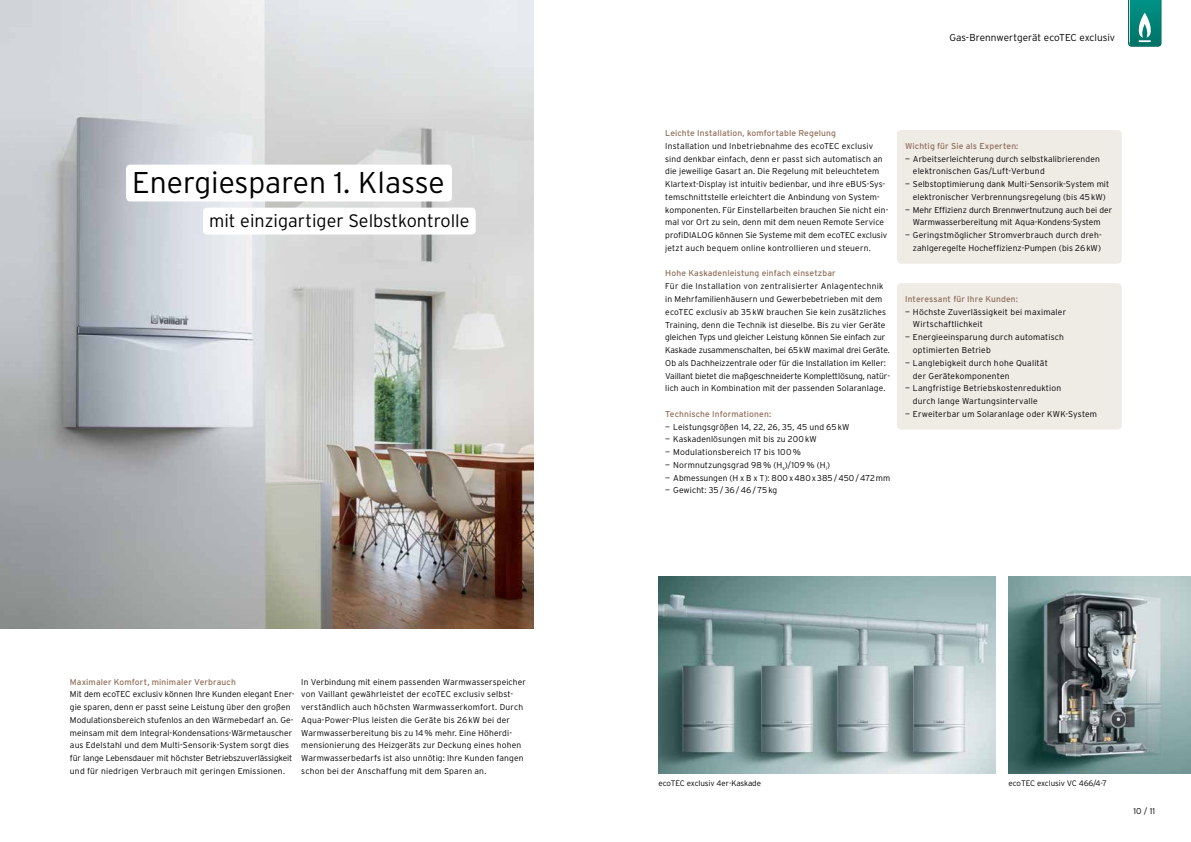
<style>
.page{position:relative;width:1191px;height:842px;background:#fff}
.page>*{position:absolute;margin:0;border:0;box-sizing:border-box;transform-origin:0 0}
.t1{font:300 30px "Interstate OT";color:#000}
.t2{font:300 18px "Interstate OT";color:#000}
.t3{font:300 10px "Interstate OT";color:#000}
.t4{font:300 8.5px/12.8px "Interstate OT";letter-spacing:.01em;color:#000}
.t5{font:8.5px "Interstate OT";letter-spacing:.01em;color:#90705b}
.t6{font:300 8px "Interstate OT";letter-spacing:-.01em;color:#000}
</style>
<div class="page">
<img style="left:658px;top:576px;width:337px;height:198px">
<img style="left:1008px;top:576px;width:183px;height:198px">
<img style="left:0;top:0;width:533px;height:628px">
<div style="left:897px;top:130px;width:224px;height:134px;background:#efebe5;border-radius:4px"></div>
<div style="left:897px;top:283px;width:224px;height:146px;background:#efebe5;border-radius:4px"></div>
<div style="left:126px;top:165px;width:326px;height:36px;background:#fff;border-radius:4px"></div>
<div style="left:203px;top:208px;width:273px;height:27px;background:#fff;border-radius:4px"></div>
<svg style="left:1128px;top:0;width:33px;height:47px"></svg>
<h1 class="t1" style="left:132px;top:166px;width:314px">Energiesparen 1. Klasse</h1>
<h2 class="t2" style="left:209px;top:210px;width:262px">mit einzigartiger Selbstkontrolle</h2>
<p class="t5" style="left:70px;top:677px;width:167px">Maximaler Komfort, minimaler Verbrauch</p>
<p class="t4" style="left:70px;top:688px;width:226px">Mit dem ecoTEC exclusiv können Ihre Kunden elegant Ener&shy;gie sparen, denn er passt seine Leistung über den großen Modulationsbereich stufenlos an den Wärmebedarf an. Ge&shy;meinsam mit dem Integral-Kondensations-Wärmetauscher aus Edelstahl und dem Multi-Sensorik-System sorgt dies für lange Lebensdauer mit höchster Betriebszuverlässigkeit und für niedrigen Verbrauch mit geringen Emissionen.</p>
<p class="t4" style="left:301px;top:675px;width:226px">In Verbindung mit einem passenden Warmwasserspeicher von Vaillant gewährleistet der ecoTEC exclusiv selbst&shy;verständlich auch höchsten Warmwasserkomfort. Durch Aqua-Power-Plus leisten die Geräte bis 26kW bei der Warmwasserbereitung bis zu 14% mehr. Eine Höherdi&shy;mensionierung des Heizgeräts zur Deckung eines hohen Warmwasserbedarfs ist also unnötig: Ihre Kunden fangen schon bei der Anschaffung mit dem Sparen an.</p>
<p class="t3" style="left:949px;top:31px;width:167px">Gas-Brennwertgerät ecoTEC exclusiv</p>
<p class="t5" style="left:665px;top:128px;width:172px">Leichte Installation, komfortable Regelung</p>
<p class="t4" style="left:665px;top:139px;width:225px">Installation und Inbetriebnahme des ecoTEC exclusiv sind denkbar einfach, denn er passt sich automatisch an die jeweilige Gasart an. Die Regelung mit beleuchtetem Klartext-Display ist intuitiv bedienbar, und ihre eBUS-Sys&shy;temschnittstelle erleichtert die Anbindung von System&shy;komponenten. Für Einstellarbeiten brauchen Sie nicht ein&shy;mal vor Ort zu sein, denn mit dem neuen Remote Service profiDIALOG können Sie Systeme mit dem ecoTEC exclusiv jetzt auch bequem online kontrollieren und steuern.</p>
<p class="t5" style="left:665px;top:269px;width:172px">Hohe Kaskadenleistung einfach einsetzbar</p>
<p class="t4" style="left:665px;top:280px;width:226px">Für die Installation von zentralisierter Anlagentechnik in Mehrfamilienhäusern und Gewerbebetrieben mit dem ecoTEC exclusiv ab 35kW brauchen Sie kein zusätzliches Training, denn die Technik ist dieselbe. Bis zu vier Geräte gleichen Typs und gleicher Leistung können Sie einfach zur Kaskade zusammenschalten, bei 65kW maximal drei Geräte.<br>Ob als Dachheizzentrale oder für die Installation im Keller:<br>Vaillant bietet die maßgeschneiderte Komplettlösung, natür&shy;lich auch in Kombination mit der passenden Solaranlage.</p>
<p class="t5" style="left:665px;top:409px;width:107px">Technische Informationen:</p>
<p class="t4" style="left:665px;top:420px;width:186px">— Leistungsgrößen 14, 22, 26, 35, 45 und 65kW</p>
<p class="t4" style="left:665px;top:433px;width:153px">— Kaskadenlösungen mit bis zu 200kW</p>
<p class="t4" style="left:665px;top:446px;width:137px">— Modulationsbereich 17 bis 100%</p>
<p class="t4" style="left:665px;top:458px;width:166px">— Normnutzungsgrad 98% (H<sub>s</sub>)/109% (H<sub>i</sub>)</p>
<p class="t4" style="left:665px;top:471px;width:227px">— Abmessungen (H x B x T): 800x480x385/450/472mm</p>
<p class="t4" style="left:665px;top:484px;width:114px">— Gewicht: 35/36/46/75kg</p>
<p class="t5" style="left:905px;top:141px;width:115px">Wichtig für Sie als Experten:</p>
<p class="t4" style="left:913px;top:152px;width:188px;text-indent:-8px">— Arbeitserleichterung durch selbstkalibrierenden elektronischen Gas/Luft-Verbund</p>
<p class="t4" style="left:905px;top:178px;width:206px;text-align:center">— Selbstoptimierung dank Multi-Sensorik-System mit elektronischer Verbrennungsregelung (bis 45kW)</p>
<p class="t4" style="left:905px;top:203px;width:209px;text-align:center">— Mehr Effizienz durch Brennwertnutzung auch bei der<br>Warmwasserbereitung mit Aqua-Kondens-System</p>
<p class="t4" style="left:905px;top:229px;width:198px;text-align:right">— Geringstmöglicher Stromverbrauch durch dreh&shy;zahlgeregelte Hocheffizienz-Pumpen (bis 26kW)</p>
<p class="t5" style="left:905px;top:294px;width:114px">Interessant für Ihre Kunden:</p>
<p class="t4" style="left:913px;top:305px;width:155px;text-indent:-8px">— Höchste Zuverlässigkeit bei maximaler<br>Wirtschaftlichkeit</p>
<p class="t4" style="left:913px;top:331px;width:153px;text-indent:-8px">— Energieeinsparung durch automatisch optimierten Betrieb</p>
<p class="t4" style="left:913px;top:356px;width:136px;text-indent:-8px">— Langlebigkeit durch hohe Qualität der Gerätekomponenten</p>
<p class="t4" style="left:913px;top:382px;width:150px;text-indent:-8px">— Langfristige Betriebskostenreduktion durch lange Wartungsintervalle</p>
<p class="t4" style="left:905px;top:407px;width:193px">— Erweiterbar um Solaranlage oder KWK-System</p>
<p class="t6" style="left:658px;top:779px;width:104px">ecoTEC exclusiv 4er-Kaskade</p>
<p class="t6" style="left:1008px;top:779px;width:100px">ecoTEC exclusiv VC 466/4-7</p>
<p class="t4" style="left:1133px;top:804px;width:23px">10 / 11</p>
</div>
